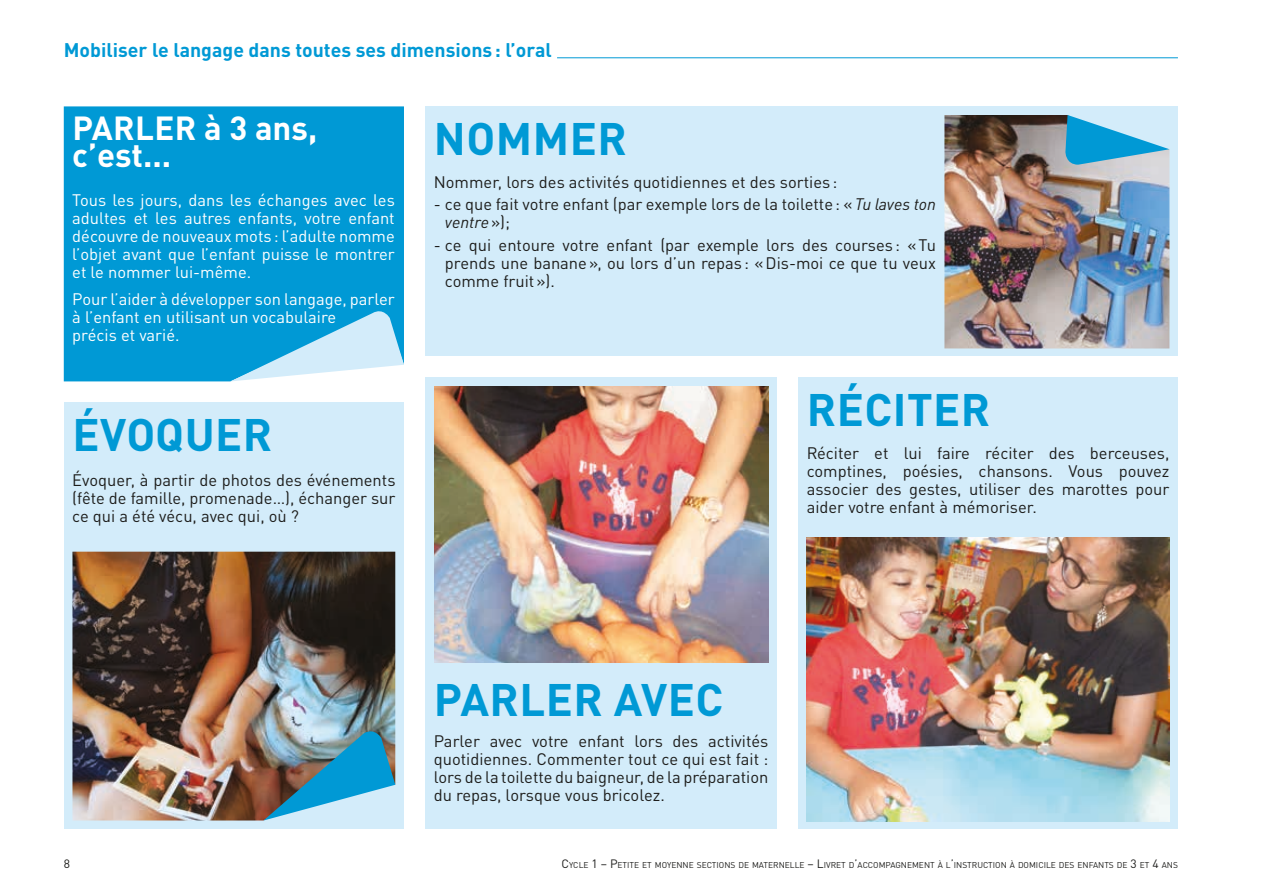
<style>
.page{position:relative;width:1263px;height:893px;background:#fff}
.page>*{position:absolute;margin:0;border:0;box-sizing:border-box;transform-origin:0 0}
.Titre_bloc_verbe{font:700 45px "DINOT";letter-spacing:.01em;color:#0099d5}
.Txt_normal{font:700 33px/27px "DINOT";color:#fff}
.t1{font:700 19.5px "DINOT";color:#0099d5}
.t2{font:16.5px/18px "DINOT";color:#1d1d1b;text-align:justify}
.Txt_normal-2{font:16.5px/18px "DINOT";color:#fff;text-align:justify}
.t3{font:12px "DINOT";color:#1d1d1b}
.t4{font:8.4px "DINOT";color:#1d1d1b}
.s1{font-style:italic}
.s2{font-size:12px}
</style>
<div class="page">
<hr style="left:557px;top:57px;width:621px;height:1px;background:#0099d5">
<div style="left:425px;top:106px;width:753px;height:250px;background:#d3ecfa"></div>
<div style="left:64px;top:106px;width:340px;height:275px;background:#0099d5"></div>
<img style="left:944px;top:115px;width:225px;height:233px">
<div style="left:425px;top:378px;width:352px;height:451px;background:#d3ecfa"></div>
<div style="left:798px;top:378px;width:380px;height:451px;background:#d3ecfa"></div>
<div style="left:64px;top:403px;width:340px;height:426px;background:#d3ecfa"></div>
<img style="left:72px;top:552px;width:323px;height:268px">
<img style="left:807px;top:538px;width:362px;height:284px">
<img style="left:434px;top:386px;width:334px;height:277px">
<svg style="left:1065px;top:115px;width:104px;height:50px"></svg>
<img style="left:264px;top:727px;width:131px;height:93px">
<svg style="left:230px;top:307px;width:174px;height:74px;background:#6fc5e8"></svg>
<p class="t1" style="left:64px;top:38px;width:490px">Mobiliser le langage dans toutes ses dimensions: l’oral</p>
<p class="Txt_normal" style="left:72px;top:114px;width:246px">PARLER à 3 ans, c’est...</p>
<p class="Txt_normal-2" style="left:72px;top:191px;width:324px">Tous les jours, dans les échanges avec les adultes et les autres enfants, votre enfant découvre de nouveaux mots : l’adulte nomme l’objet avant que l’enfant puisse le montrer et le nommer lui-même.</p>
<p class="Txt_normal-2" style="left:72px;top:290px;width:324px;text-align:left">Pour l’aider à développer son langage, parler à l’enfant en utilisant un vocabulaire<br>précis et varié.</p>
<p class="Titre_bloc_verbe" style="left:73px;top:405px;width:201px">ÉVOQUER</p>
<p class="t2" style="left:72px;top:471px;width:325px">Évoquer, à partir de photos des événements (fête de famille, promenade…), échanger sur ce qui a été vécu, avec qui, où ?</p>
<p class="Titre_bloc_verbe" style="left:434px;top:109px;width:194px">NOMMER</p>
<p class="t2" style="left:434px;top:173px;width:405px">Nommer, lors des activités quotidiennes et des sorties :</p>
<p class="t2" style="left:445px;top:195px;width:493px;text-indent:-11px">- ce que fait votre enfant (par exemple lors de la toilette: «<span class="s1">Tu laves ton ventre</span>»);</p>
<p class="t2" style="left:445px;top:235px;width:493px;text-indent:-11px">- ce qui entoure votre enfant (par exemple lors des courses : «Tu prends une banane», ou lors d’un repas : «Dis-moi ce que tu veux comme fruit»).</p>
<p class="Titre_bloc_verbe" style="left:807px;top:380px;width:185px">RÉCITER</p>
<p class="t2" style="left:807px;top:444px;width:364px">Réciter et lui faire réciter des berceuses, comptines, poésies, chansons. Vous pouvez associer des gestes, utiliser des marottes pour aider votre enfant à mémoriser.</p>
<p class="Titre_bloc_verbe" style="left:434px;top:670px;width:291px">PARLER AVEC</p>
<p class="t2" style="left:434px;top:732px;width:336px">Parler avec votre enfant lors des activités quotidiennes. Commenter tout ce qui est fait : lors de la toilette du baigneur, de la préparation du repas, lorsque vous bricolez.</p>
<p class="t3" style="left:64px;top:856px;width:8px">8</p>
<p class="t4" style="left:561px;top:860px;width:618px"><span class="s2">C</span>YCLE <span class="s2">1 – P</span>ETITE ET MOYENNE SECTIONS DE MATERNELLE <span class="s2">– L</span>IVRET D<span class="s2">’</span>ACCOMPAGNEMENT À L<span class="s2">’</span>INSTRUCTION À DOMICILE DES ENFANTS DE <span class="s2">3</span> ET <span class="s2">4</span> ANS</p>
</div>
